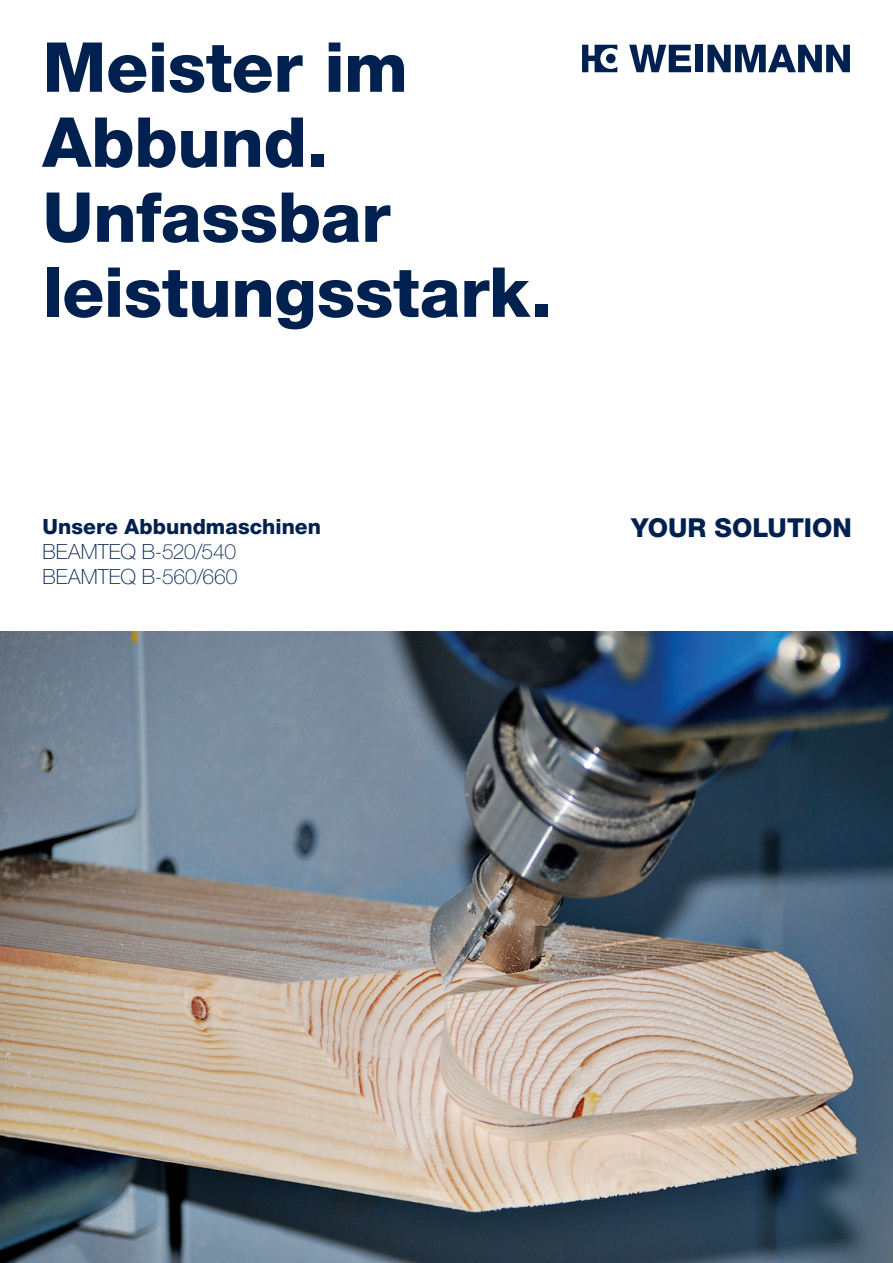
<style>
.page{position:relative;width:893px;height:1263px;background:#fff}
.page>*{position:absolute;margin:0;border:0;box-sizing:border-box;transform-origin:0 0}
.t1{font:800 69px/75px "Helvetica Neue LTW1 G";letter-spacing:-.005em;color:#00214f}
.t2{font:800 26.1px "Helvetica Neue LTW1 G";color:#00214f}
.t3{font:100 21px/25.2px "Helvetica Neue LTW1 G";color:#00214f}
.t4{font:800 21px "Helvetica Neue LTW1 G";letter-spacing:.005em;color:#00214f}
</style>
<div class="page">
<img style="left:0;top:631px;width:893px;height:632px">
<svg style="left:582px;top:45px;width:35px;height:27px"></svg>
<svg style="left:629px;top:45px;width:62px;height:27px"></svg>
<div style="left:695px;top:45px;width:8px;height:27px;background:#00214f"></div>
<svg style="left:707px;top:45px;width:143px;height:27px"></svg>
<p class="t1" style="left:43px;top:30px;width:511px">Meister im<br>Abbund.<br>Unfassbar leistungsstark.</p>
<p class="t4" style="left:43px;top:514px;width:280px">Unsere Abbundmaschinen</p>
<p class="t3" style="left:43px;top:539px;width:196px">BEAMTEQ B-520/540<br>BEAMTEQ B-560/660</p>
<p class="t2" style="left:631px;top:513px;width:222px">YOUR SOLUTION</p>
</div>
